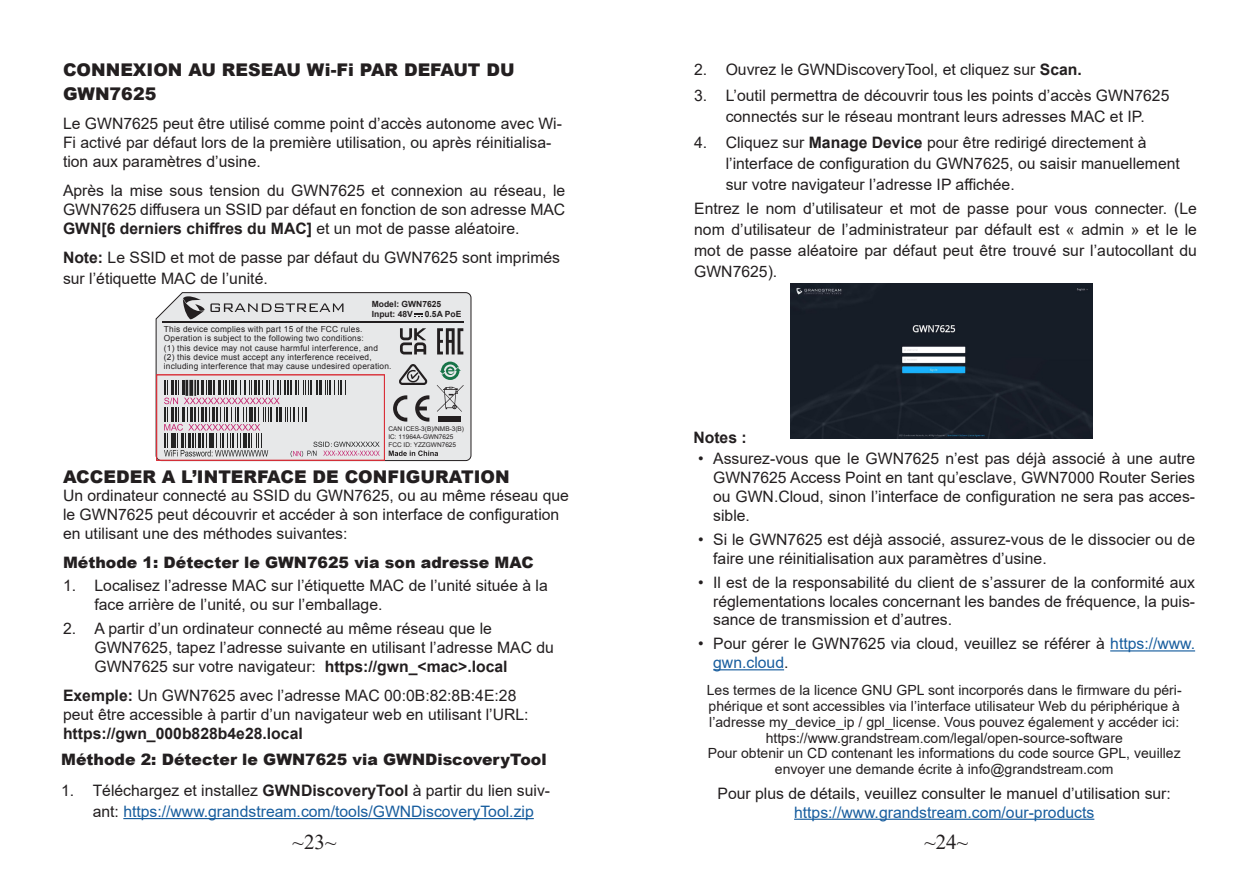
<style>
.page{position:relative;width:1260px;height:882px;background:#fff}
.page>*{position:absolute;margin:0;border:0;box-sizing:border-box;transform-origin:0 0}
.t1{font:21px "Times New Roman";color:#231f20}
.t2{font:900 17.5px/24.5px "Arial";color:#231f20}
.t3{font:15.75px/18.9px "Arial";color:#231f20}
.t4{font:15.75px/21px "Arial";color:#175d9e}
.t5{font:900 15.75px "Arial";color:#231f20}
.t6{font:700 15.75px "Arial";color:#231f20}
.t7{font:14px/15.8px "Arial";color:#231f20}
.t8{font:700 8.58px/10.2px "Arial";color:#231f20}
.t9{font:8.4px/9.3px "Arial";letter-spacing:.025em;color:#231f20}
.t10{font:6.48px/7.7px "Arial";color:#231f20}
.s1{font-weight:700}
.s2{color:#231f20}
.s3{font-weight:700;color:#231f20}
.s4{color:#175d9e}
</style>
<div class="page">
<hr style="left:123px;top:818px;width:411px;height:1px;background:#175d9e">
<hr style="left:1110px;top:650px;width:85px;height:2px;background:#175d9e">
<hr style="left:713px;top:669px;width:71px;height:1px;background:#175d9e">
<hr style="left:794px;top:819px;width:300px;height:1px;background:#175d9e">
<img style="left:791px;top:284px;width:302px;height:154px">
<svg style="left:156px;top:292px;width:316px;height:169px;background:#e0dfe0"></svg>
<hr style="left:162px;top:321px;width:302px;height:1px;background:#231f20">
<svg style="left:183px;top:296px;width:160px;height:24px;background:#c8c8c9"></svg>
<svg style="left:389px;top:451px;width:49px;height:5px"></svg>
<div style="left:439px;top:416px;width:22px;height:6px;background:#231f20"></div>
<svg style="left:398px;top:363px;width:30px;height:22px"></svg>
<svg style="left:437px;top:328px;width:26px;height:26px"></svg>
<svg style="left:414px;top:314px;width:9px;height:3px"></svg>
<div style="left:156px;top:375px;width:229px;height:86px;border:1px solid #d92f38"></div>
<svg style="left:164px;top:380px;width:216px;height:77px;background:#c1bcc0"></svg>
<svg style="left:437px;top:362px;width:27px;height:50px"></svg>
<svg style="left:400px;top:328px;width:26px;height:26px"></svg>
<svg style="left:393px;top:395px;width:14px;height:27px"></svg>
<svg style="left:415px;top:395px;width:14px;height:27px"></svg>
<p class="t2" style="left:63px;top:56px;width:453px">CONNEXION AU RESEAU Wi-Fi PAR DEFAUT DU<br>GWN7625</p>
<p class="t3" style="left:63px;top:114px;width:500px">Le GWN7625 peut être utilisé comme point d’accès autonome avec Wi-<br>Fi activé par défaut lors de la première utilisation, ou après réinitialisa&shy;tion aux paramètres d’usine.</p>
<p class="t3" style="left:63px;top:181px;width:504px;text-align:justify">Après la mise sous tension du GWN7625 et connexion au réseau, le GWN7625 diffusera un SSID par défaut en fonction de son adresse MAC <span class="s1">GWN[6 derniers chiffres du MAC]</span> et un mot de passe aléatoire.</p>
<p class="t3" style="left:63px;top:247px;width:499px;line-height:21px"><span class="s1">Note:</span> Le SSID et mot de passe par défaut du GWN7625 sont imprimés sur l’étiquette MAC de l’unité.</p>
<p class="t8" style="left:372px;top:299px;width:71px">Model: GWN7625<br>Input: 48V</p>
<p class="t8" style="left:425px;top:310px;width:38px">0.5A PoE</p>
<p class="t9" style="left:164px;top:325px;width:229px">This device complies with part 15 of the FCC rules.<br>Operation is subject to the following two conditions:<br>(1) this device may not cause harmful interference, and<br>(2) this device must accept any interference received, including interference that may cause undesired operation.</p>
<p class="t10" style="left:388px;top:425px;width:77px">CAN ICES-3(B)/NMB-3(B)<br>IC: 11964A-GWN7625<br>FCC ID: YZZGWN7625</p>
<p class="t2" style="left:63px;top:464px;width:448px">ACCEDER A L’INTERFACE DE CONFIGURATION</p>
<p class="t3" style="left:63px;top:486px;width:508px">Un ordinateur connecté au SSID du GWN7625, ou au même réseau que le GWN7625 peut découvrir et accéder à son interface de configuration en utilisant une des méthodes suivantes:</p>
<p class="t5" style="left:63px;top:551px;width:472px">Méthode 1: Détecter le GWN7625 via son adresse MAC</p>
<p class="t3" style="left:94px;top:576px;width:455px;text-indent:-32px">1. Localisez l’adresse MAC sur l’étiquette MAC de l’unité située à la face arrière de l’unité, ou sur l’emballage.</p>
<p class="t3" style="left:94px;top:619px;width:461px;text-indent:-32px">2. A partir d’un ordinateur connecté au même réseau que le<br>GWN7625, tapez l’adresse suivante en utilisant l’adresse MAC du<br>GWN7625 sur votre navigateur: <span class="s1">https://gwn_&lt;mac&gt;.local</span></p>
<p class="t3" style="left:63px;top:686px;width:467px"><span class="s1">Exemple:</span> Un GWN7625 avec l’adresse MAC 00:0B:82:8B:4E:28 peut être accessible à partir d’un navigateur web en utilisant l’URL: <span class="s1">https://gwn_000b828b4e28.local</span></p>
<p class="t5" style="left:61px;top:748px;width:487px">Méthode 2: Détecter le GWN7625 via GWNDiscoveryTool</p>
<p class="t4" style="left:93px;top:780px;width:459px;text-indent:-32px"><span class="s2">1. Téléchargez et installez</span> <span class="s3">GWNDiscoveryTool</span> <span class="s2">à partir du lien suiv&shy;ant:</span> https://www.grandstream.com/tools/GWNDiscoveryTool.zip</p>
<p class="t3" style="left:694px;top:60px;width:389px">2. Ouvrez le GWNDiscoveryTool, et cliquez sur <span class="s1">Scan.</span></p>
<p class="t3" style="left:694px;top:85px;width:477px;line-height:21px;text-align:center">3. L’outil permettra de découvrir tous les points d’accès GWN7625 connectés sur le réseau montrant leurs adresses MAC et IP.</p>
<p class="t3" style="left:726px;top:132px;width:456px;line-height:21px;text-indent:-32px">4. Cliquez sur <span class="s1">Manage Device</span> pour être redirigé directement à l’interface de configuration du GWN7625, ou saisir manuellement sur votre navigateur l’adresse IP affichée.</p>
<p class="t3" style="left:694px;top:198px;width:504px;line-height:21px;text-align:justify">Entrez le nom d’utilisateur et mot de passe pour vous connecter. (Le nom d’utilisateur de l’administrateur par défault est « admin » et le le mot de passe aléatoire par défaut peut être trouvé sur l’autocollant du GWN7625).</p>
<p class="t6" style="left:693px;top:426px;width:55px">Notes :</p>
<p class="t3" style="left:713px;top:449px;width:483px;text-align:justify;text-indent:-15px">• Assurez-vous que le GWN7625 n’est pas déjà associé à une autre GWN7625 Access Point en tant qu’esclave, GWN7000 Router Series ou GWN.Cloud, sinon l’interface de configuration ne sera pas acces&shy;sible.</p>
<p class="t3" style="left:713px;top:530px;width:483px;text-indent:-15px">• Si le GWN7625 est déjà associé, assurez-vous de le dissocier ou de faire une réinitialisation aux paramètres d’usine.</p>
<p class="t3" style="left:713px;top:573px;width:483px;text-align:justify;text-indent:-15px">• Il est de la responsabilité du client de s’assurer de la conformité aux réglementations locales concernant les bandes de fréquence, la puis&shy;sance de transmission et d’autres.</p>
<p class="t3" style="left:713px;top:634px;width:483px;text-indent:-15px">• Pour gérer le GWN7625 via cloud, veuillez se référer à <span class="s4">https://www. gwn.cloud</span>.</p>
<p class="t7" style="left:707px;top:682px;width:476px">Les termes de la licence GNU GPL sont incorporés dans le firmware du péri&shy;phérique et sont accessibles via l’interface utilisateur Web du périphérique à</p>
<p class="t7" style="left:709px;top:714px;width:472px">l’adresse my_device_ip / gpl_license. Vous pouvez également y accéder ici:</p>
<p class="t7" style="left:766px;top:730px;width:359px">https://www.grandstream.com/legal/open-source-software</p>
<p class="t7" style="left:708px;top:745px;width:475px">Pour obtenir un CD contenant les informations du code source GPL, veuillez</p>
<p class="t7" style="left:775px;top:761px;width:340px">envoyer une demande écrite à info@grandstream.com</p>
<p class="t3" style="left:718px;top:784px;width:455px">Pour plus de détails, veuillez consulter le manuel d’utilisation sur:</p>
<p class="t4" style="left:794px;top:801px;width:302px">https://www.grandstream.com/our-products</p>
<h1 class="t1" style="left:293px;top:827px;width:45px">~23~</h1>
<h1 class="t1" style="left:924px;top:827px;width:45px">~24~</h1>
</div>
